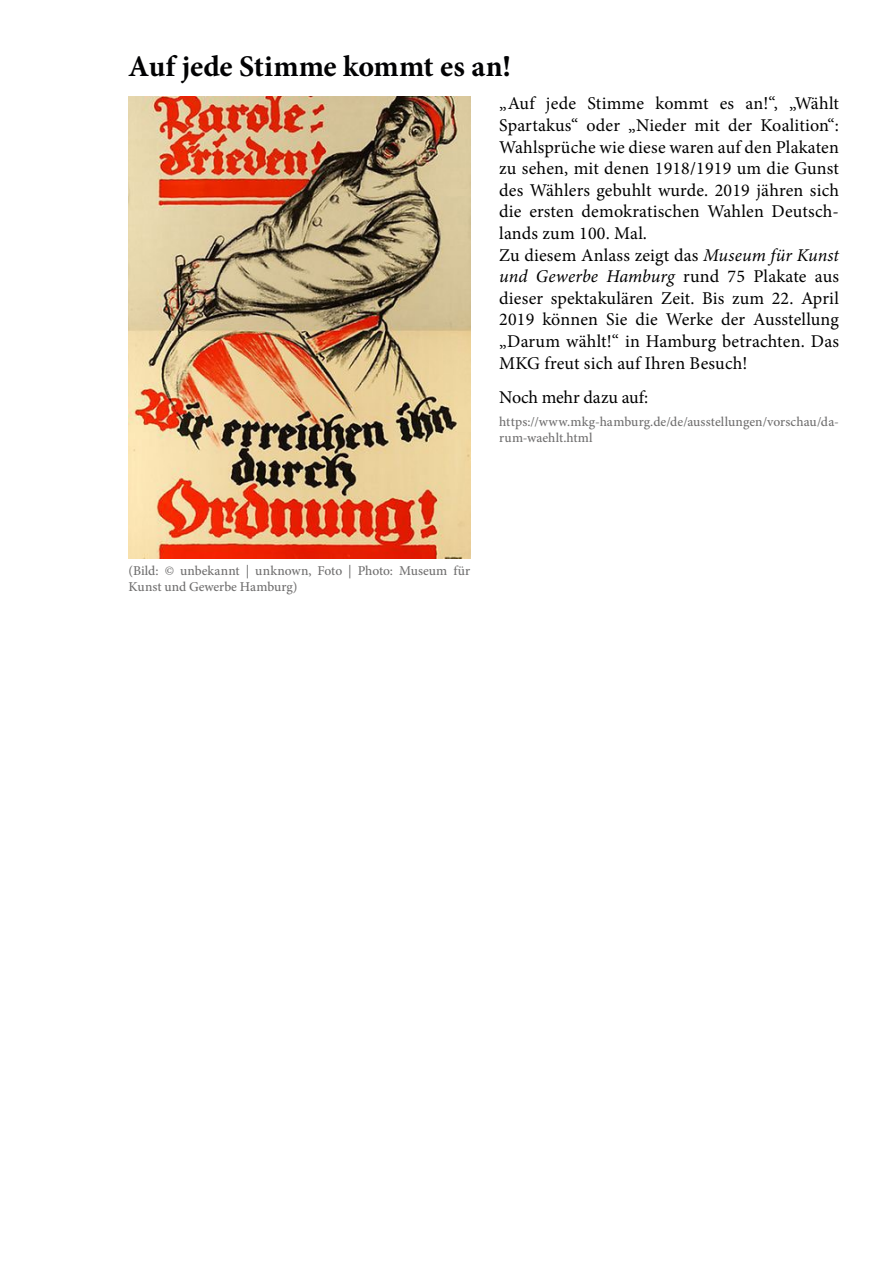
<style>
.page{position:relative;width:893px;height:1263px;background:#fff}
.page>*{position:absolute;margin:0;border:0;box-sizing:border-box;transform-origin:0 0}
.t1{font:700 30px "Minion Pro";letter-spacing:-.005em;color:#020203}
.t2{font:18px/21.6px "Minion Pro";letter-spacing:.01em;color:#000}
.t3{font:18px "Minion Pro";letter-spacing:-.01em;color:#000}
.t4{font:500 13.5px/16.2px "Minion Pro";color:#706f6f}
.s1{font-style:italic}
</style>
<div class="page">
<img style="left:129px;top:96px;width:341px;height:463px">
<h1 class="t1" style="left:128px;top:45px;width:384px">Auf jede Stimme kommt es an!</h1>
<p class="t2" style="left:499px;top:93px;width:341px">„Auf jede Stimme kommt es an!“, „Wählt Spartakus“ oder „Nieder mit der Koalition“:<br>Wahlsprüche wie diese waren auf den Plakaten zu sehen, mit denen 1918/1919 um die Gunst des Wählers gebuhlt wurde. 2019 jähren sich die ersten demokratischen Wahlen Deutsch&shy;lands zum 100. Mal.<br>Zu diesem Anlass zeigt das <span class="s1">Museum für Kunst und Gewerbe Hamburg</span> rund 75 Plakate aus dieser spektakulären Zeit. Bis zum 22. April 2019 können Sie die Werke der Ausstellung „Darum wählt!“ in Hamburg betrachten. Das MKG freut sich auf Ihren Besuch!</p>
<p class="t3" style="left:499px;top:385px;width:150px">Noch mehr dazu auf:</p>
<p class="t4" style="left:499px;top:413px;width:341px">https://www.mkg-hamburg.de/de/ausstellungen/vorschau/da&shy;rum-waehlt.html</p>
<p class="t4" style="left:129px;top:562px;width:343px">(Bild: © unbekannt | unknown, Foto | Photo: Museum für<br>Kunst und Gewerbe Hamburg)</p>
</div>
